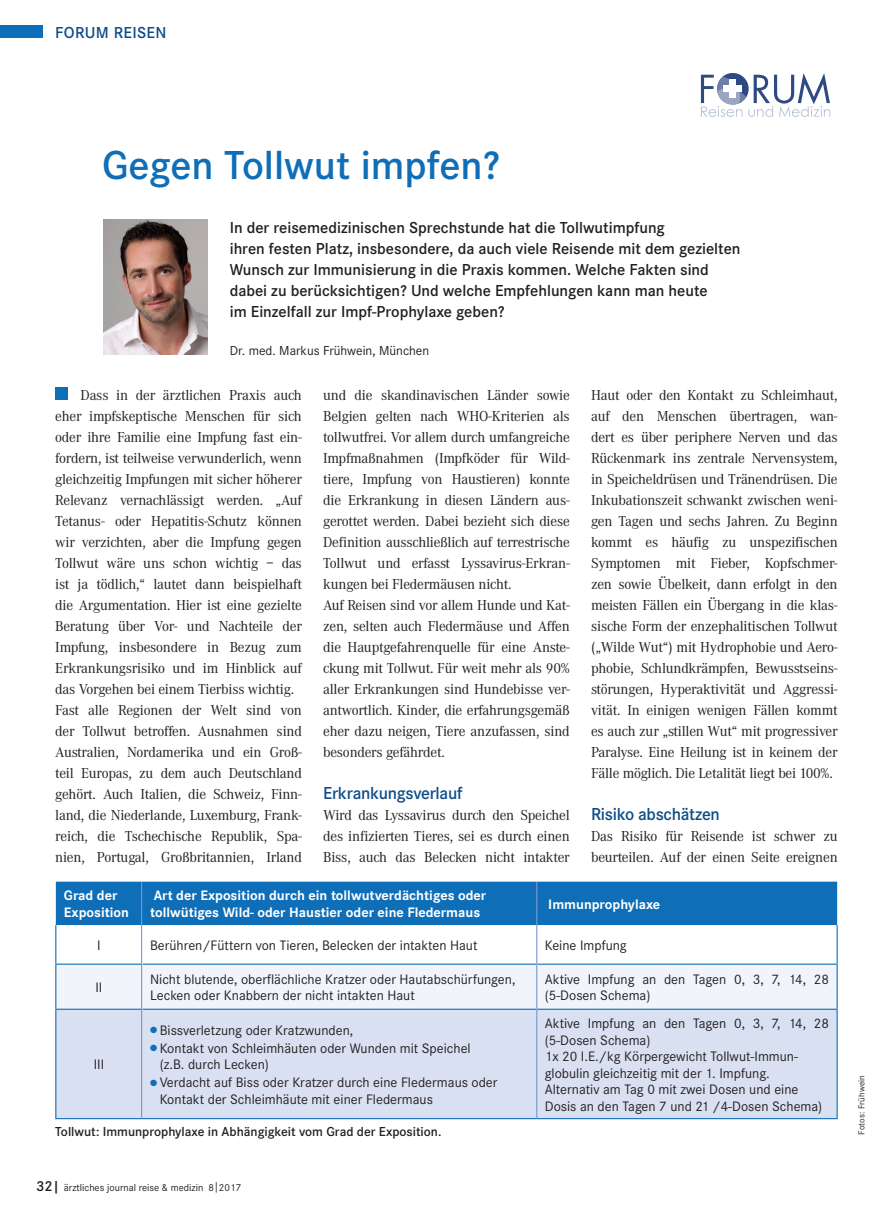
<style>
.page{position:relative;width:893px;height:1212px;background:#fff}
.page>*{position:absolute;margin:0;border:0;box-sizing:border-box;transform-origin:0 0}
.Headline_02{font:600 42px "Corporate S";color:#0f6eb8}
.Fließtext_01{font:600 18px "Corporate S";letter-spacing:-.015em;color:#0e4d88}
.Einleitung_01{font:600 16.5px/21px "Corporate S";color:#231f20}
.Rubrik_mit_Balken{font:600 16.5px "Corporate S";letter-spacing:.015em;color:#0e4d88}
.Fließtext_01-2{font:15px/21px "Corporate A";letter-spacing:-.015em;color:#231f20;text-align:justify}
.t1{font:14.25px/16.5px "Corporate S";color:#231f20}
.t2{font:700 14.25px/16.5px "Corporate S";color:#fff}
.Fließtext_01-3{font:600 13.5px "Corporate S";color:#231f20}
.Fliesstext{font:13.5px "Corporate S";color:#231f20}
.Pagina{font:10.5px "Corporate S";color:#231f20}
.Fotocredit{font:9px "Corporate S";letter-spacing:.02em;color:#231f20}
.s1{color:#0f6eb8}
.s2{font-weight:600;font-size:15px}
</style>
<div class="page">
<div style="left:55px;top:387px;width:13px;height:13px;background:#0f6eb8"></div>
<div style="left:0;top:25px;width:43px;height:13px;background:#0f6eb8"></div>
<svg style="left:701px;top:73px;width:129px;height:44px"></svg>
<img style="left:103px;top:220px;width:105px;height:134px">
<div style="left:56px;top:882px;width:781px;height:43px;background:#0f6eb8"></div>
<div style="left:56px;top:964px;width:781px;height:45px;background:#f1f4fa"></div>
<div style="left:56px;top:1009px;width:781px;height:109px;background:#d8e0f1"></div>
<hr style="left:55px;top:925px;width:1px;height:38px;background:#0f6eb8">
<hr style="left:837px;top:925px;width:1px;height:38px;background:#0f6eb8">
<hr style="left:55px;top:963px;width:86px;height:2px;background:#0f6eb8">
<hr style="left:55px;top:965px;width:1px;height:44px;background:#0f6eb8">
<hr style="left:143px;top:963px;width:393px;height:2px;background:#0f6eb8">
<hr style="left:537px;top:963px;width:301px;height:2px;background:#0f6eb8">
<hr style="left:837px;top:965px;width:1px;height:44px;background:#0f6eb8">
<hr style="left:55px;top:1009px;width:86px;height:1px;background:#0f6eb8">
<hr style="left:55px;top:1010px;width:1px;height:108px;background:#0f6eb8">
<hr style="left:143px;top:1009px;width:393px;height:1px;background:#0f6eb8">
<hr style="left:537px;top:1009px;width:301px;height:1px;background:#0f6eb8">
<hr style="left:837px;top:1010px;width:1px;height:108px;background:#0f6eb8">
<hr style="left:55px;top:1118px;width:87px;height:1px;background:#0f6eb8">
<hr style="left:142px;top:1118px;width:395px;height:1px;background:#0f6eb8">
<hr style="left:537px;top:1118px;width:301px;height:1px;background:#0f6eb8">
<hr style="left:141px;top:882px;width:1px;height:236px;background:#7698ce">
<hr style="left:536px;top:882px;width:1px;height:236px;background:#7698ce">
<p class="Rubrik_mit_Balken" style="left:55px;top:23px;width:113px">FORUM REISEN</p>
<p class="Headline_02" style="left:102px;top:141px;width:399px">Gegen Tollwut impfen?</p>
<p class="Einleitung_01" style="left:230px;top:217px;width:512px">In der reisemedizinischen Sprechstunde hat die Tollwutimpfung<br>ihren festen Platz, insbesondere, da auch viele Reisende mit dem gezielten Wunsch zur Immunisierung in die Praxis kommen. Welche Fakten sind dabei zu berücksichtigen? Und welche Empfehlungen kann man heute<br>im Einzelfall zur Impf-Prophylaxe geben?</p>
<p class="Fliesstext" style="left:230px;top:343px;width:201px">Dr. med. Markus Frühwein, München</p>
<p class="Fließtext_01-2" style="left:55px;top:385px;width:248px;text-indent:25px">Dass in der ärztlichen Praxis auch eher impfskeptische Menschen für sich oder ihre Familie eine Impfung fast ein&shy;fordern, ist teilweise verwunderlich, wenn gleichzeitig Impfungen mit sicher höherer Relevanz vernachlässigt werden. „Auf Tetanus- oder Hepatitis-Schutz können wir verzichten, aber die Impfung gegen Tollwut wäre uns schon wichtig – das ist ja tödlich,“ lautet dann beispielhaft die Argumentation. Hier ist eine gezielte Beratung über Vor- und Nachteile der Impfung, insbesondere in Bezug zum Erkrankungsrisiko und im Hinblick auf das Vorgehen bei einem Tierbiss wichtig.</p>
<p class="Fließtext_01-2" style="left:55px;top:700px;width:248px">Fast alle Regionen der Welt sind von der Tollwut betroffen. Ausnahmen sind Australien, Nordamerika und ein Groß&shy;teil Europas, zu dem auch Deutschland gehört. Auch Italien, die Schweiz, Finn&shy;land, die Niederlande, Luxemburg, Frank&shy;reich, die Tschechische Republik, Spa&shy;nien, Portugal, Großbritannien, Irland</p>
<p class="Fließtext_01-2" style="left:323px;top:385px;width:248px">und die skandinavischen Länder sowie Belgien gelten nach WHO-Kriterien als tollwutfrei. Vor allem durch umfangreiche Impfmaßnahmen (Impfköder für Wild&shy;tiere, Impfung von Haustieren) konnte die Erkrankung in diesen Ländern aus&shy;gerottet werden. Dabei bezieht sich diese Definition ausschließlich auf terrestrische Tollwut und erfasst Lyssavirus-Erkran&shy;kungen bei Fledermäusen nicht.</p>
<p class="Fließtext_01-2" style="left:323px;top:595px;width:248px">Auf Reisen sind vor allem Hunde und Kat&shy;zen, selten auch Fledermäuse und Affen die Hauptgefahrenquelle für eine Anste&shy;ckung mit Tollwut. Für weit mehr als 90% aller Erkrankungen sind Hundebisse ver&shy;antwortlich. Kinder, die erfahrungsgemäß eher dazu neigen, Tiere anzufassen, sind besonders gefährdet.</p>
<p class="Fließtext_01" style="left:323px;top:782px;width:141px">Erkrankungsverlauf</p>
<p class="Fließtext_01-2" style="left:323px;top:805px;width:248px">Wird das Lyssavirus durch den Speichel des infizierten Tieres, sei es durch einen Biss, auch das Belecken nicht intakter</p>
<p class="Fließtext_01-2" style="left:591px;top:385px;width:248px">Haut oder den Kontakt zu Schleimhaut, auf den Menschen übertragen, wan&shy;dert es über periphere Nerven und das Rückenmark ins zentrale Nervensystem, in Speicheldrüsen und Tränendrüsen. Die Inkubationszeit schwankt zwischen weni&shy;gen Tagen und sechs Jahren. Zu Beginn kommt es häufig zu unspezifischen Symptomen mit Fieber, Kopfschmer&shy;zen sowie Übelkeit, dann erfolgt in den meisten Fällen ein Übergang in die klas&shy;sische Form der enzephalitischen Tollwut („Wilde Wut“) mit Hydrophobie und Aero&shy;phobie, Schlundkrämpfen, Bewusstseins&shy;störungen, Hyperaktivität und Aggressi&shy;vität. In einigen wenigen Fällen kommt es auch zur „stillen Wut“ mit progressiver Paralyse. Eine Heilung ist in keinem der Fälle möglich. Die Letalität liegt bei 100%.</p>
<p class="Fließtext_01" style="left:591px;top:803px;width:130px">Risiko abschätzen</p>
<p class="Fließtext_01-2" style="left:591px;top:826px;width:248px">Das Risiko für Reisende ist schwer zu beurteilen. Auf der einen Seite ereignen</p>
<p class="t2" style="left:64px;top:887px;width:55px">Grad der</p>
<p class="t2" style="left:64px;top:904px;width:67px">Exposition</p>
<p class="t2" style="left:150px;top:888px;width:338px">Art der Exposition durch ein tollwutverdächtiges oder tollwütiges Wild- oder Haustier oder eine Fledermaus</p>
<p class="t2" style="left:548px;top:896px;width:114px">Immunprophylaxe</p>
<p class="t1" style="left:97px;top:937px;width:5px">I</p>
<p class="t1" style="left:150px;top:937px;width:329px">Berühren/Füttern von Tieren, Belecken der intakten Haut</p>
<p class="t1" style="left:545px;top:937px;width:84px">Keine Impfung</p>
<p class="t1" style="left:95px;top:979px;width:9px">II</p>
<p class="t1" style="left:150px;top:971px;width:367px">Nicht blutende, oberflächliche Kratzer oder Hautabschürfungen,<br>Lecken oder Knabbern der nicht intakten Haut</p>
<p class="t1" style="left:545px;top:971px;width:286px">Aktive Impfung an den Tagen 0, 3, 7, 14, 28 (5-Dosen Schema)</p>
<p class="t1" style="left:94px;top:1056px;width:12px">III</p>
<p class="t1" style="left:150px;top:1022px;width:205px"><span class="s1">●</span> Bissverletzung oder Kratzwunden,</p>
<p class="t1" style="left:160px;top:1040px;width:312px;text-indent:-10px"><span class="s1">●</span> Kontakt von Schleimhäuten oder Wunden mit Speichel (z.B. durch Lecken)</p>
<p class="t1" style="left:160px;top:1074px;width:339px;text-indent:-10px"><span class="s1">●</span> Verdacht auf Biss oder Kratzer durch eine Fledermaus oder<br>Kontakt der Schleimhäute mit einer Fledermaus</p>
<p class="Fließtext_01-3" style="left:55px;top:1123px;width:388px">Tollwut: Immunprophylaxe in Abhängigkeit vom Grad der Exposition.</p>
<p class="Pagina" style="left:36px;top:1182px;width:207px"><span class="s2">32|</span> ärztliches journal reise &amp; medizin 8|2017</p>
<p class="t1" style="left:545px;top:1015px;width:286px">Aktive Impfung an den Tagen 0, 3, 7, 14, 28 (5-Dosen Schema)</p>
<p class="t1" style="left:545px;top:1048px;width:255px">1x 20 I.E./kg Körpergewicht Tollwut-Immun&shy;globulin gleichzeitig mit der 1. Impfung.</p>
<p class="t1" style="left:545px;top:1081px;width:279px">Alternativ am Tag 0 mit zwei Dosen und eine<br>Dosis an den Tagen 7 und 21 /4-Dosen Schema)</p>
<p class="Fotocredit" style="left:856px;top:1135px;width:62px;rotate:-90deg">Fotos: Frühwein</p>
</div>
